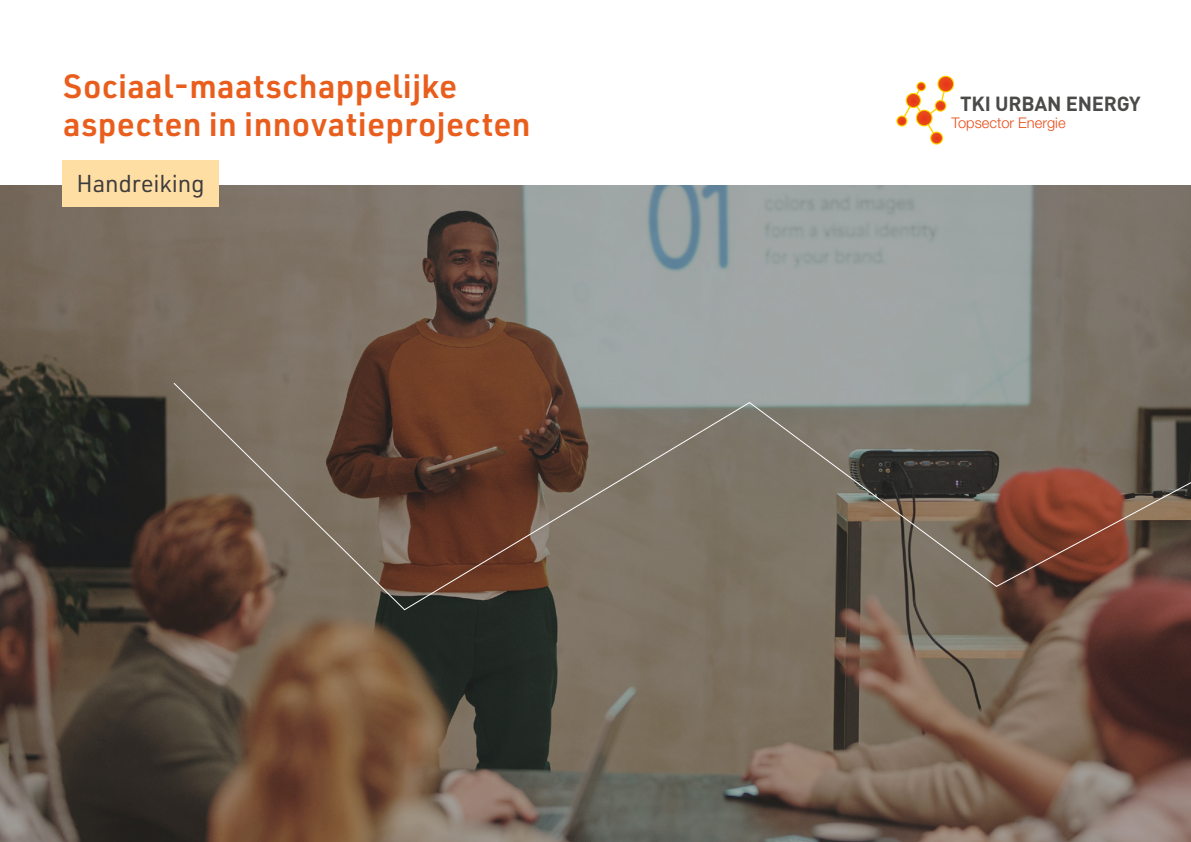
<style>
.page{position:relative;width:1191px;height:842px;background:#fff}
.page>*{position:absolute;margin:0;border:0;box-sizing:border-box;transform-origin:0 0}
.t1{font:600 33px/38px "URWDIN";letter-spacing:.01em;color:#e95e1d}
.t2{font:24px "URWDIN";letter-spacing:-.01em;color:#3c3c3c}
.t3{font:700 20.2px "DINOT";letter-spacing:-.01em;color:#4a4a49}
.t4{font:300 14.7px "Helvetica Neue LT Std";color:#e94e1b}
</style>
<div class="page">
<img style="left:0;top:186px;width:1191px;height:656px">
<svg style="left:937px;top:76px;width:17px;height:16px"></svg>
<svg style="left:930px;top:132px;width:13px;height:13px"></svg>
<svg style="left:938px;top:77px;width:15px;height:14px"></svg>
<svg style="left:897px;top:83px;width:49px;height:60px"></svg>
<svg style="left:172px;top:258px;width:1019px;height:353px"></svg>
<div style="left:62px;top:160px;width:157px;height:46px;background:#ffdea3"></div>
<p class="t1" style="left:63px;top:66px;width:469px">Sociaal-maatschappelijke aspecten in innovatieprojecten</p>
<p class="t2" style="left:77px;top:167px;width:129px">Handreiking</p>
<p class="t3" style="left:960px;top:90px;width:182px">TKI URBAN ENERGY</p>
<p class="t4" style="left:951px;top:114px;width:115px">Topsector Energie</p>
</div>
